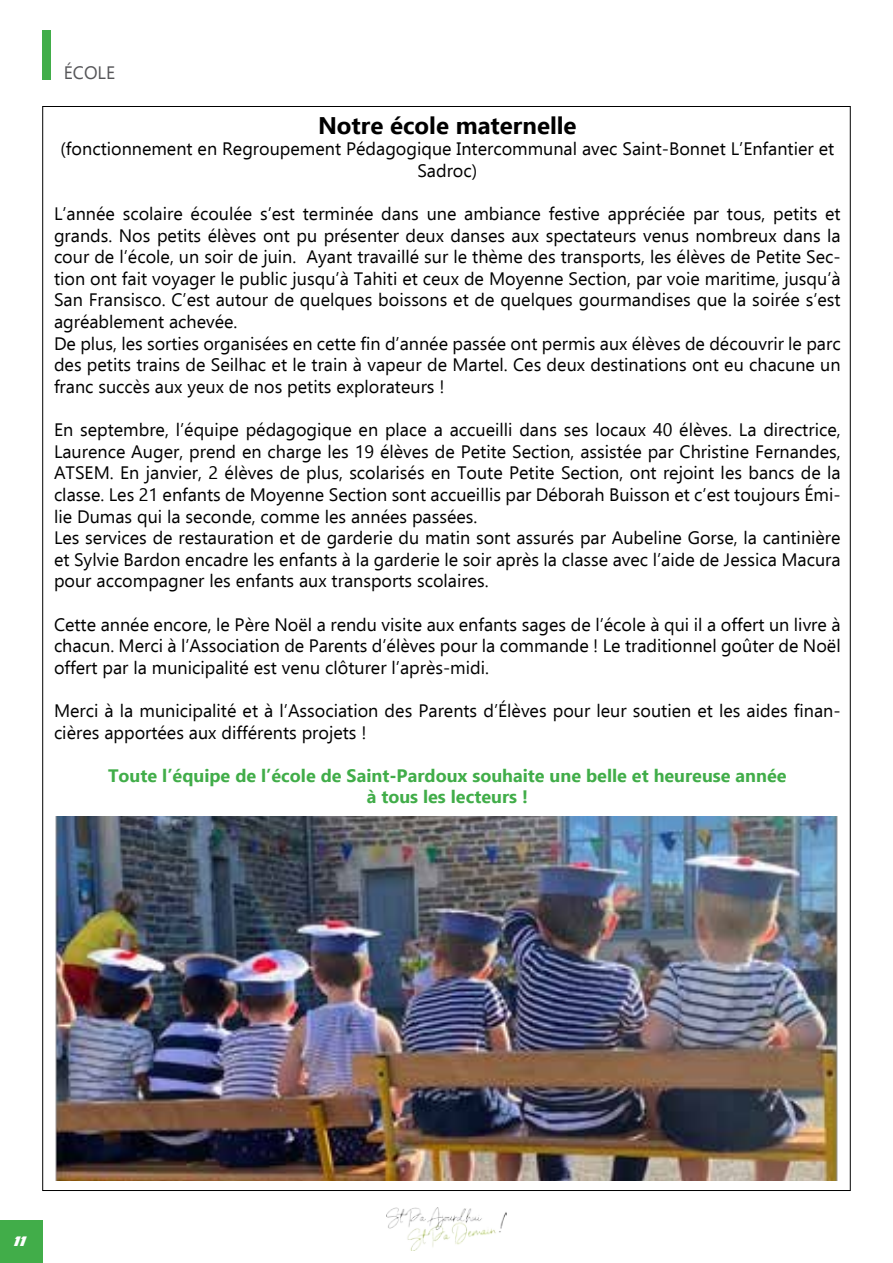
<style>
.page{position:relative;width:893px;height:1263px;background:#fff}
.page>*{position:absolute;margin:0;border:0;box-sizing:border-box;transform-origin:0 0}
.t1{font:700 24px "Ebrima";color:#000}
.t2{font:18px/21.6px "Ebrima";color:#000}
.t3{font:700 18px/21.6px "Ebrima";color:#41ad49;text-align:center}
.t4{font:18px "Ebrima";color:#565659}
.t5{font:18px "Airstrike";color:#fff}
</style>
<div class="page">
<img style="left:55px;top:816px;width:783px;height:364px">
<img style="left:387px;top:1208px;width:119px;height:42px">
<div style="left:0;top:1220px;width:43px;height:43px;background:#41ad49"></div>
<div style="left:43px;top:30px;width:8px;height:50px;background:#41ad49"></div>
<p class="t4" style="left:64px;top:60px;width:53px">ÉCOLE</p>
<h1 class="t1" style="left:318px;top:106px;width:260px">Notre école maternelle</h1>
<p class="t2" style="left:61px;top:137px;width:775px;text-align:center">(fonctionnement en Regroupement Pédagogique Intercommunal avec Saint-Bonnet L’Enfantier et<br>Sadroc)</p>
<p class="t2" style="left:54px;top:202px;width:788px">L’année scolaire écoulée s’est terminée dans une ambiance festive appréciée par tous, petits et grands. Nos petits élèves ont pu présenter deux danses aux spectateurs venus nombreux dans la cour de l’école, un soir de juin. Ayant travaillé sur le thème des transports, les élèves de Petite Sec&shy;tion ont fait voyager le public jusqu’à Tahiti et ceux de Moyenne Section, par voie maritime, jusqu’à San Fransisco. C’est autour de quelques boissons et de quelques gourmandises que la soirée s’est agréablement achevée.<br>De plus, les sorties organisées en cette fin d’année passée ont permis aux élèves de découvrir le parc des petits trains de Seilhac et le train à vapeur de Martel. Ces deux destinations ont eu chacune un franc succès aux yeux de nos petits explorateurs !</p>
<p class="t2" style="left:54px;top:418px;width:788px">En septembre, l’équipe pédagogique en place a accueilli dans ses locaux 40 élèves. La directrice, Laurence Auger, prend en charge les 19 élèves de Petite Section, assistée par Christine Fernandes, ATSEM. En janvier, 2 élèves de plus, scolarisés en Toute Petite Section, ont rejoint les bancs de la classe. Les 21 enfants de Moyenne Section sont accueillis par Déborah Buisson et c’est toujours Émi&shy;lie Dumas qui la seconde, comme les années passées.<br>Les services de restauration et de garderie du matin sont assurés par Aubeline Gorse, la cantinière et Sylvie Bardon encadre les enfants à la garderie le soir après la classe avec l’aide de Jessica Macura pour accompagner les enfants aux transports scolaires.</p>
<p class="t2" style="left:54px;top:613px;width:788px;text-align:justify">Cette année encore, le Père Noël a rendu visite aux enfants sages de l’école à qui il a offert un livre à chacun. Merci à l’Association de Parents d’élèves pour la commande ! Le traditionnel goûter de Noël offert par la municipalité est venu clôturer l’après-midi.</p>
<p class="t2" style="left:54px;top:699px;width:788px">Merci à la municipalité et à l’Association des Parents d’Élèves pour leur soutien et les aides finan&shy;cières apportées aux différents projets !</p>
<p class="t3" style="left:108px;top:763px;width:680px">Toute l’équipe de l’école de Saint-Pardoux souhaite une belle et heureuse année à tous les lecteurs !</p>
<p class="t5" style="left:12px;top:1232px;width:13px">11</p>
</div>
